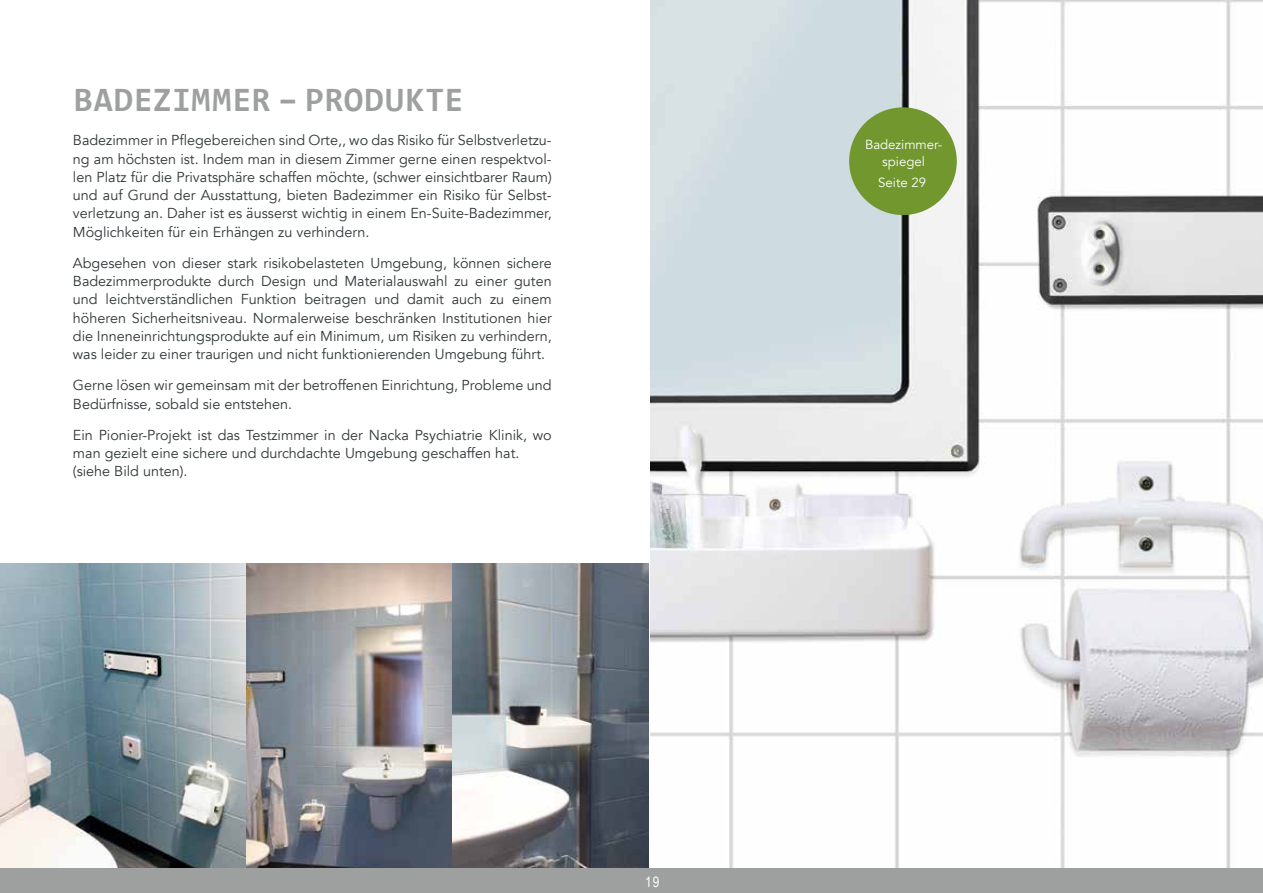
<style>
.page{position:relative;width:1263px;height:893px;background:#fff}
.page>*{position:absolute;margin:0;border:0;box-sizing:border-box;transform-origin:0 0}
.t1{font:700 34.5px "Consolas";letter-spacing:.02em;color:#9e9f9f}
.t2{font:14.4px/18.3px "Avenir";color:#313739;text-align:justify}
.t3{font:14.4px "Arial Narrow";color:#fff}
.t4{font:13.2px/16.6px "Avenir";color:#fff;text-align:center}
</style>
<div class="page">
<img style="left:0;top:563px;width:247px;height:305px">
<img style="left:247px;top:563px;width:401px;height:305px">
<img style="left:651px;top:0;width:612px;height:868px">
<div style="left:0;top:868px;width:1263px;height:25px;background:#9e9f9f"></div>
<div style="left:849px;top:107px;width:108px;height:108px;background:#71972e;border-radius:50%"></div>
<h1 class="t1" style="left:74px;top:77px;width:391px">BADEZIMMER – PRODUKTE</h1>
<p class="t2" style="left:73px;top:131px;width:480px">Badezimmer in Pflegebereichen sind Orte,, wo das Risiko für Selbstverletzu&shy;ng am höchsten ist. Indem man in diesem Zimmer gerne einen respektvol&shy;len Platz für die Privatsphäre schaffen möchte, (schwer einsichtbarer Raum) und auf Grund der Ausstattung, bieten Badezimmer ein Risiko für Selbst&shy;verletzung an. Daher ist es äusserst wichtig in einem En-Suite-Badezimmer, Möglichkeiten für ein Erhängen zu verhindern.</p>
<p class="t2" style="left:73px;top:254px;width:480px">Abgesehen von dieser stark risikobelasteten Umgebung, können sichere Badezimmerprodukte durch Design und Materialauswahl zu einer guten und leichtverständlichen Funktion beitragen und damit auch zu einem höheren Sicherheitsniveau. Normalerweise beschränken Institutionen hier die Inneneinrichtungsprodukte auf ein Minimum, um Risiken zu verhindern, was leider zu einer traurigen und nicht funktionierenden Umgebung führt.</p>
<p class="t2" style="left:73px;top:377px;width:480px">Gerne lösen wir gemeinsam mit der betroffenen Einrichtung, Probleme und<br>Bedürfnisse, sobald sie entstehen.</p>
<p class="t2" style="left:73px;top:426px;width:480px;text-align:left">Ein Pionier-Projekt ist das Testzimmer in der Nacka Psychiatrie Klinik, wo man gezielt eine sichere und durchdachte Umgebung geschaffen hat. (siehe Bild unten).</p>
<p class="t3" style="left:645px;top:871px;width:16px">19</p>
<p class="t4" style="left:865px;top:136px;width:79px">Badezimmer&shy;spiegel</p>
<p class="t4" style="left:878px;top:175px;width:49px">Seite 29</p>
</div>
